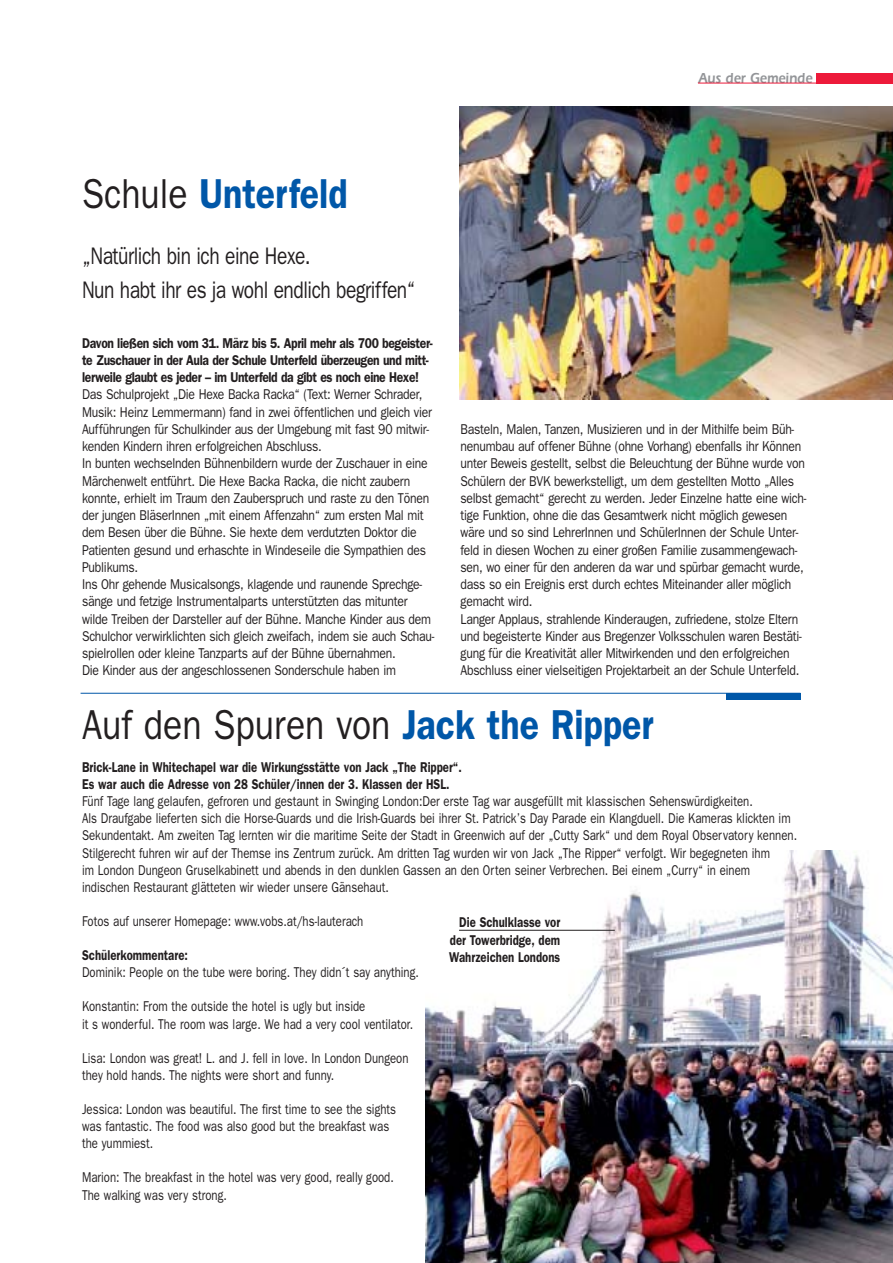
<style>
.page{position:relative;width:893px;height:1263px;background:#fff}
.page>*{position:absolute;margin:0;border:0;box-sizing:border-box;transform-origin:0 0}
.t1{font:42px "Franklin Gothic";color:#231f20;scale:.85 1}
.t2{font:600 42px "Franklin Gothic";color:#0057a8;scale:.85 1}
.t3{font:24px/34.5px "Franklin Gothic";letter-spacing:-.025em;color:#231f20;scale:.8 1}
.t4{font:600 15px "Itc Eras";color:#939598;scale:.85 1}
.t5{font:14.25px/17.2px "Franklin Gothic";letter-spacing:-.02em;color:#231f20;scale:.85 1}
.t6{font:14.25px/17.1px "Franklin Gothic";color:#231f20;scale:.8 1}
.t7{font:600 14.25px/17.1px "Franklin Gothic";color:#231f20;scale:.8 1}
.t8{font:600 14.25px/17.2px "Franklin Gothic";letter-spacing:-.03em;color:#231f20;scale:.85 1}
.s1{font-weight:400;color:#231f20}
.s2{font-weight:600;color:#0057a8}
</style>
<div class="page">
<img style="left:459px;top:107px;width:434px;height:292px">
<hr style="left:81px;top:693px;width:719px;height:1px;background:#0057a8">
<div style="left:727px;top:693px;width:74px;height:7px;background:#0057a8"></div>
<div style="left:816px;top:73px;width:77px;height:10px;background:#ed1a3a"></div>
<hr style="left:698px;top:83px;width:119px;height:1px;background:#ed1a3a">
<img style="left:425px;top:851px;width:468px;height:412px">
<hr style="left:459px;top:930px;width:156px;height:1px;background:#231f20">
<p class="t4" style="left:699px;top:73px;width:136px">Aus der Gemeinde</p>
<h1 class="t2" style="left:82px;top:179px;width:314px"><span class="s1">Schule</span> Unterfeld</h1>
<h2 class="t3" style="left:82px;top:240px;width:418px">„Natürlich bin ich eine Hexe.<br>Nun habt ihr es ja wohl endlich begriffen“</h2>
<p class="t8" style="left:82px;top:335px;width:414px">Davon ließen sich vom 31. März bis 5. April mehr als 700 begeister&shy;te Zuschauer in der Aula der Schule Unterfeld überzeugen und mitt&shy;lerweile glaubt es jeder – im Unterfeld da gibt es noch eine Hexe!</p>
<p class="t5" style="left:82px;top:387px;width:416px">Das Schulprojekt „Die Hexe Backa Racka“ (Text: Werner Schrader, Musik: Heinz Lemmermann) fand in zwei öffentlichen und gleich vier Aufführungen für Schulkinder aus der Umgebung mit fast 90 mitwir&shy;kenden Kindern ihren erfolgreichen Abschluss.<br>In bunten wechselnden Bühnenbildern wurde der Zuschauer in eine Märchenwelt entführt. Die Hexe Backa Racka, die nicht zaubern konnte, erhielt im Traum den Zauberspruch und raste zu den Tönen der jungen BläserInnen „mit einem Affenzahn“ zum ersten Mal mit dem Besen über die Bühne. Sie hexte dem verdutzten Doktor die Patienten gesund und erhaschte in Windeseile die Sympathien des Publikums.<br>Ins Ohr gehende Musicalsongs, klagende und raunende Sprechge&shy;sänge und fetzige Instrumentalparts unterstützten das mitunter wilde Treiben der Darsteller auf der Bühne. Manche Kinder aus dem Schulchor verwirklichten sich gleich zweifach, indem sie auch Schau&shy;spielrollen oder kleine Tanzparts auf der Bühne übernahmen.<br>Die Kinder aus der angeschlossenen Sonderschule haben im</p>
<p class="t5" style="left:461px;top:422px;width:409px">Basteln, Malen, Tanzen, Musizieren und in der Mithilfe beim Büh&shy;nenumbau auf offener Bühne (ohne Vorhang) ebenfalls ihr Können unter Beweis gestellt, selbst die Beleuchtung der Bühne wurde von Schülern der BVK bewerkstelligt, um dem gestellten Motto „Alles selbst gemacht“ gerecht zu werden. Jeder Einzelne hatte eine wich&shy;tige Funktion, ohne die das Gesamtwerk nicht möglich gewesen wäre und so sind LehrerInnen und SchülerInnen der Schule Unter&shy;feld in diesen Wochen zu einer großen Familie zusammengewach&shy;sen, wo einer für den anderen da war und spürbar gemacht wurde, dass so ein Ereignis erst durch echtes Miteinander aller möglich gemacht wird.<br>Langer Applaus, strahlende Kinderaugen, zufriedene, stolze Eltern und begeisterte Kinder aus Bregenzer Volksschulen waren Bestäti&shy;gung für die Kreativität aller Mitwirkenden und den erfolgreichen Abschluss einer vielseitigen Projektarbeit an der Schule Unterfeld.</p>
<h1 class="t1" style="left:82px;top:710px;width:674px">Auf den Spuren von <span class="s2">Jack the Ripper</span></h1>
<p class="t7" style="left:82px;top:760px;width:476px">Brick-Lane in Whitechapel war die Wirkungsstätte von Jack „The Ripper“.<br>Es war auch die Adresse von 28 Schüler/innen der 3. Klassen der HSL.</p>
<p class="t6" style="left:82px;top:794px;width:895px">Fünf Tage lang gelaufen, gefroren und gestaunt in Swinging London:Der erste Tag war ausgefüllt mit klassischen Sehenswürdigkeiten.<br>Als Draufgabe lieferten sich die Horse-Guards und die Irish-Guards bei ihrer St. Patrick’s Day Parade ein Klangduell. Die Kameras klickten im Sekundentakt. Am zweiten Tag lernten wir die maritime Seite der Stadt in Greenwich auf der „Cutty Sark“ und dem Royal Observatory kennen.<br>Stilgerecht fuhren wir auf der Themse ins Zentrum zurück. Am dritten Tag wurden wir von Jack „The Ripper“ verfolgt. Wir begegneten ihm<br>im London Dungeon Gruselkabinett und abends in den dunklen Gassen an den Orten seiner Verbrechen. Bei einem „Curry“ in einem indischen Restaurant glätteten wir wieder unsere Gänsehaut.</p>
<p class="t6" style="left:82px;top:914px;width:353px">Fotos auf unserer Homepage: www.vobs.at/hs-lauterach</p>
<p class="t7" style="left:82px;top:948px;width:134px">Schülerkommentare:</p>
<p class="t6" style="left:82px;top:965px;width:422px">Dominik: People on the tube were boring. They didn´t say anything.</p>
<p class="t6" style="left:82px;top:999px;width:416px">Konstantin: From the outside the hotel is ugly but inside<br>it s wonderful. The room was large. We had a very cool ventilator.</p>
<p class="t6" style="left:82px;top:1050px;width:410px">Lisa: London was great! L. and J. fell in love. In London Dungeon they hold hands. The nights were short and funny.</p>
<p class="t6" style="left:82px;top:1102px;width:394px">Jessica: London was beautiful. The first time to see the sights was fantastic. The food was also good but the breakfast was the yummiest.</p>
<p class="t6" style="left:82px;top:1170px;width:391px">Marion: The breakfast in the hotel was very good, really good.<br>The walking was very strong.</p>
<p class="t7" style="left:449px;top:915px;width:140px;text-align:justify;text-indent:10px">Die Schulklasse vor der Towerbridge, dem Wahrzeichen Londons</p>
</div>
